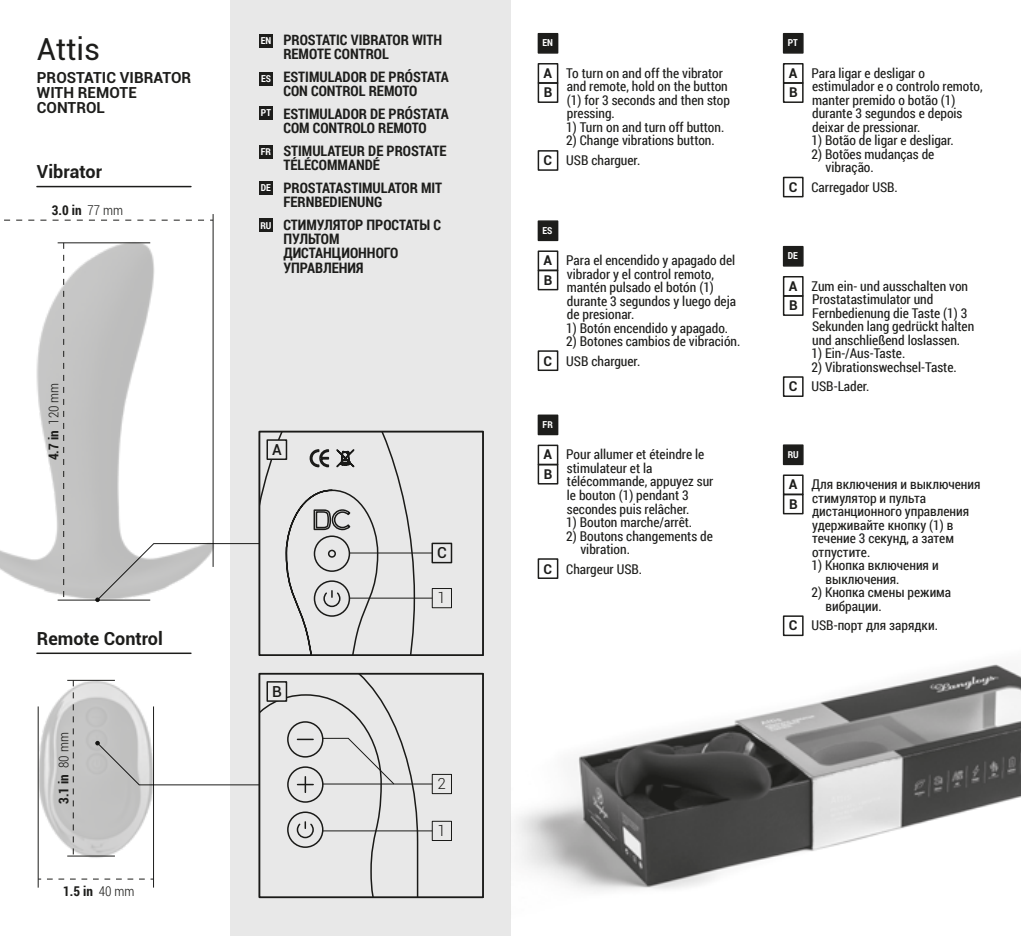
<style>
.page{position:relative;width:1021px;height:936px;background:#fff}
.page>*{position:absolute;margin:0;border:0;box-sizing:border-box;transform-origin:0 0}
.t1{font:30.3px "Roboto";color:#1d1d1b}
.t2{font:700 18px "Roboto";color:#1d1d1b}
.t3{font:700 15.3px/15.3px "Roboto";color:#1d1d1b}
.t4{font:500 15.3px "Roboto";color:#1d1d1b}
.t5{font:300 15.3px "Roboto";color:#1d1d1b}
.t6{font:700 14.4px/14.4px "Roboto Condensed";color:#1d1d1b}
.t7{font:13.5px/13.5px "Roboto Condensed";color:#1d1d1b}
.t8{font:700 13.5px "Roboto Condensed";color:#1d1d1b}
.t9{font:700 13.5px "Roboto";color:#1d1d1b}
.t10{font:700 9.6px "Roboto Condensed";color:#fff}
.s1{font-weight:300}
.s2{font-family:"Roboto";font-weight:700}
</style>
<div class="page">
<img style="left:510px;top:459px;width:510px;height:476px">
<img style="left:0;top:185px;width:212px;height:695px">
<hr style="left:212px;top:214px;width:2px;height:353px;background:#1d1d1b">
<svg style="left:0;top:220px;width:204px;height:1px"></svg>
<svg style="left:63px;top:243px;width:1px;height:356px"></svg>
<hr style="left:58px;top:242px;width:92px;height:1px;background:#1d1d1b">
<hr style="left:58px;top:599px;width:92px;height:1px;background:#1d1d1b">
<div style="left:230px;top:0;width:280px;height:935px;background:#e8e8e8"></div>
<div style="left:259px;top:34px;width:14px;height:14px;background:#1d1d1b"></div>
<div style="left:259px;top:72px;width:14px;height:14px;background:#1d1d1b"></div>
<div style="left:259px;top:106px;width:14px;height:14px;background:#1d1d1b"></div>
<div style="left:259px;top:145px;width:14px;height:13px;background:#1d1d1b"></div>
<div style="left:259px;top:181px;width:14px;height:14px;background:#1d1d1b"></div>
<div style="left:259px;top:218px;width:14px;height:14px;background:#1d1d1b"></div>
<div style="left:259px;top:431px;width:225px;height:225px;border:2px solid #1d1d1b"></div>
<hr style="left:349px;top:552px;width:83px;height:1px;background:#1d1d1b">
<div style="left:431px;top:542px;width:21px;height:21px;background:#e8e8e8;border:2px solid #1d1d1b"></div>
<hr style="left:349px;top:597px;width:83px;height:1px;background:#1d1d1b">
<div style="left:432px;top:588px;width:20px;height:20px;border:1px solid #1d1d1b"></div>
<svg style="left:95px;top:431px;width:320px;height:224px"></svg>
<div style="left:259px;top:673px;width:225px;height:225px;border:2px solid #1d1d1b"></div>
<hr style="left:323px;top:783px;width:109px;height:1px;background:#1d1d1b">
<svg style="left:38px;top:673px;width:381px;height:224px"></svg>
<div style="left:432px;top:774px;width:20px;height:20px;border:1px solid #1d1d1b"></div>
<hr style="left:323px;top:830px;width:109px;height:1px;background:#1d1d1b">
<div style="left:432px;top:820px;width:20px;height:20px;border:1px solid #1d1d1b"></div>
<div style="left:266px;top:681px;width:21px;height:20px;background:#e8e8e8;border:2px solid #1d1d1b"></div>
<hr style="left:37px;top:186px;width:154px;height:1px;background:#1d1d1b">
<hr style="left:37px;top:652px;width:154px;height:2px;background:#1d1d1b">
<div style="left:537px;top:33px;width:21px;height:21px;background:#1d1d1b;border:2px solid #1d1d1b"></div>
<div style="left:537px;top:63px;width:21px;height:21px;border:2px solid #1d1d1b"></div>
<div style="left:537px;top:82px;width:21px;height:21px;border:2px solid #1d1d1b"></div>
<div style="left:537px;top:150px;width:21px;height:21px;border:2px solid #1d1d1b"></div>
<div style="left:782px;top:33px;width:21px;height:21px;background:#1d1d1b;border:2px solid #1d1d1b"></div>
<div style="left:782px;top:63px;width:21px;height:21px;border:2px solid #1d1d1b"></div>
<div style="left:782px;top:177px;width:21px;height:20px;border:2px solid #1d1d1b"></div>
<div style="left:782px;top:82px;width:21px;height:21px;border:2px solid #1d1d1b"></div>
<div style="left:537px;top:220px;width:21px;height:21px;background:#1d1d1b;border:2px solid #1d1d1b"></div>
<div style="left:537px;top:250px;width:21px;height:21px;border:2px solid #1d1d1b"></div>
<div style="left:537px;top:350px;width:21px;height:21px;border:2px solid #1d1d1b"></div>
<div style="left:537px;top:270px;width:21px;height:20px;border:2px solid #1d1d1b"></div>
<div style="left:782px;top:246px;width:21px;height:20px;background:#1d1d1b"></div>
<div style="left:782px;top:276px;width:21px;height:21px;border:2px solid #1d1d1b"></div>
<div style="left:782px;top:376px;width:21px;height:21px;border:2px solid #1d1d1b"></div>
<div style="left:782px;top:295px;width:21px;height:21px;border:2px solid #1d1d1b"></div>
<div style="left:537px;top:414px;width:21px;height:21px;background:#1d1d1b;border:2px solid #1d1d1b"></div>
<div style="left:537px;top:444px;width:21px;height:21px;border:2px solid #1d1d1b"></div>
<div style="left:537px;top:558px;width:21px;height:21px;border:2px solid #1d1d1b"></div>
<div style="left:537px;top:464px;width:21px;height:20px;border:2px solid #1d1d1b"></div>
<div style="left:782px;top:444px;width:21px;height:21px;background:#1d1d1b;border:2px solid #1d1d1b"></div>
<div style="left:782px;top:474px;width:21px;height:21px;border:2px solid #1d1d1b"></div>
<div style="left:782px;top:615px;width:21px;height:21px;border:2px solid #1d1d1b"></div>
<div style="left:782px;top:493px;width:21px;height:21px;border:2px solid #1d1d1b"></div>
<h1 class="t1" style="left:37px;top:28px;width:65px">Attis</h1>
<p class="t3" style="left:37px;top:69px;width:156px">PROSTATIC VIBRATOR<br>WITH REMOTE<br>CONTROL</p>
<h2 class="t2" style="left:37px;top:159px;width:67px">Vibrator</h2>
<p class="t8" style="left:52px;top:201px;width:73px">3.0 in <span class="s1">77 mm</span></p>
<p class="t8" style="left:44px;top:460px;width:79px;rotate:-90deg">4.7 in <span class="s1">120 mm</span></p>
<h2 class="t2" style="left:37px;top:625px;width:127px">Remote Control</h2>
<p class="t8" style="left:54px;top:803px;width:73px;rotate:-90deg">3.1 in <span class="s1">80 mm</span></p>
<p class="t8" style="left:63px;top:881px;width:73px">1.5 in <span class="s1">40 mm</span></p>
<p class="t10" style="left:261px;top:34px;width:12px">EN</p>
<p class="t10" style="left:261px;top:72px;width:11px">ES</p>
<p class="t10" style="left:261px;top:106px;width:12px">PT</p>
<p class="t10" style="left:261px;top:145px;width:12px">FR</p>
<p class="t10" style="left:261px;top:181px;width:12px">DE</p>
<p class="t10" style="left:260px;top:218px;width:12px">RU</p>
<p class="t6" style="left:283px;top:32px;width:160px">PROSTATIC VIBRATOR WITH<br>REMOTE CONTROL</p>
<p class="t6" style="left:283px;top:69px;width:167px">ESTIMULADOR DE PRÓSTATA<br>CON CONTROL REMOTO</p>
<p class="t6" style="left:283px;top:106px;width:167px">ESTIMULADOR DE PRÓSTATA<br>COM CONTROLO REMOTO</p>
<p class="t6" style="left:283px;top:143px;width:165px">STIMULATEUR DE PROSTATE<br>TÉLÉCOMMANDÉ</p>
<p class="t6" style="left:283px;top:180px;width:160px">PROSTATASTIMULATOR MIT<br>FERNBEDIENUNG</p>
<p class="t6" style="left:283px;top:217px;width:159px">СТИМУЛЯТОР ПРОСТАТЫ С<br>ПУЛЬТОМ<br>ДИСТАНЦИОННОГО<br>УПРАВЛЕНИЯ</p>
<p class="t4" style="left:272px;top:438px;width:11px">A</p>
<p class="t4" style="left:272px;top:680px;width:11px">B</p>
<p class="t4" style="left:437px;top:542px;width:11px">C</p>
<p class="t5" style="left:437px;top:587px;width:10px">1</p>
<p class="t5" style="left:437px;top:773px;width:10px">2</p>
<p class="t5" style="left:437px;top:820px;width:10px">1</p>
<p class="t10" style="left:542px;top:36px;width:12px">EN</p>
<p class="t7" style="left:567px;top:66px;width:165px;text-indent:-23px"><span class="s2">A</span> To turn on and off the vibrator and remote, hold on the button (1) for 3 seconds and then stop pressing.</p>
<p class="t7" style="left:566px;top:120px;width:160px">1) Turn on and turn off button.</p>
<p class="t7" style="left:543px;top:130px;width:173px;line-height:19.5px;text-indent:23px">2) Change vibrations button.<br><span class="s2">C</span> USB charguer.</p>
<p class="t9" style="left:544px;top:83px;width:10px">B</p>
<p class="t10" style="left:542px;top:224px;width:11px">ES</p>
<p class="t7" style="left:567px;top:253px;width:171px;text-indent:-23px"><span class="s2">A</span> Para el encendido y apagado del vibrador y el control remoto, mantén pulsado el botón (1) durante 3 segundos y luego deja de presionar.</p>
<p class="t7" style="left:566px;top:321px;width:163px">1) Botón encendido y apagado.</p>
<p class="t7" style="left:543px;top:331px;width:198px;line-height:19.5px;text-indent:23px">2) Botones cambios de vibración.<br><span class="s2">C</span> USB charguer.</p>
<p class="t9" style="left:544px;top:270px;width:10px">B</p>
<p class="t10" style="left:542px;top:418px;width:12px">FR</p>
<p class="t7" style="left:567px;top:447px;width:148px;text-indent:-23px"><span class="s2">A</span> Pour allumer et éteindre le stimulateur et la télécommande, appuyez sur le bouton (1) pendant 3 secondes puis relâcher.</p>
<p class="t7" style="left:566px;top:515px;width:127px">1) Bouton marche/arrêt.</p>
<p class="t7" style="left:580px;top:528px;width:134px;text-indent:-14px">2) Boutons changements de vibration.</p>
<p class="t7" style="left:543px;top:561px;width:100px"><span class="s2">C</span> Chargeur USB.</p>
<p class="t9" style="left:544px;top:464px;width:10px">B</p>
<p class="t10" style="left:787px;top:36px;width:12px">PT</p>
<p class="t7" style="left:812px;top:66px;width:172px;text-indent:-23px"><span class="s2">A</span> Para ligar e desligar o estimulador e o controlo remoto, manter premido o botão (1) durante 3 segundos e depois deixar de pressionar.</p>
<p class="t7" style="left:811px;top:133px;width:144px">1) Botão de ligar e desligar.</p>
<p class="t7" style="left:825px;top:147px;width:110px;text-indent:-14px">2) Botões mudanças de vibração.</p>
<p class="t7" style="left:788px;top:180px;width:111px"><span class="s2">C</span> Carregador USB.</p>
<p class="t9" style="left:789px;top:83px;width:10px">B</p>
<p class="t10" style="left:787px;top:249px;width:12px">DE</p>
<p class="t7" style="left:812px;top:279px;width:164px;text-indent:-23px"><span class="s2">A</span> Zum ein- und ausschalten von<br>Prostatastimulator und<br>Fernbedienung die Taste (1) 3<br>Sekunden lang gedrückt halten und anschließend loslassen.</p>
<p class="t7" style="left:811px;top:346px;width:95px">1) Ein-/Aus-Taste.</p>
<p class="t7" style="left:788px;top:357px;width:169px;line-height:19.5px;text-indent:23px">2) Vibrationswechsel-Taste.<br><span class="s2">C</span> USB-Lader.</p>
<p class="t9" style="left:789px;top:296px;width:10px">B</p>
<p class="t10" style="left:787px;top:447px;width:12px">RU</p>
<p class="t7" style="left:812px;top:477px;width:170px;text-indent:-23px"><span class="s2">A</span> Для включения и выключения стимулятор и пульта дистанционного управления удерживайте кнопку (1) в течение 3 секунд, а затем отпустите.</p>
<p class="t7" style="left:825px;top:558px;width:114px;text-indent:-14px">1) Кнопка включения и выключения.</p>
<p class="t7" style="left:825px;top:585px;width:127px;text-indent:-14px">2) Кнопка смены режима вибрации.</p>
<p class="t7" style="left:788px;top:618px;width:151px"><span class="s2">C</span> USB-порт для зарядки.</p>
<p class="t9" style="left:789px;top:494px;width:10px">B</p>
</div>
